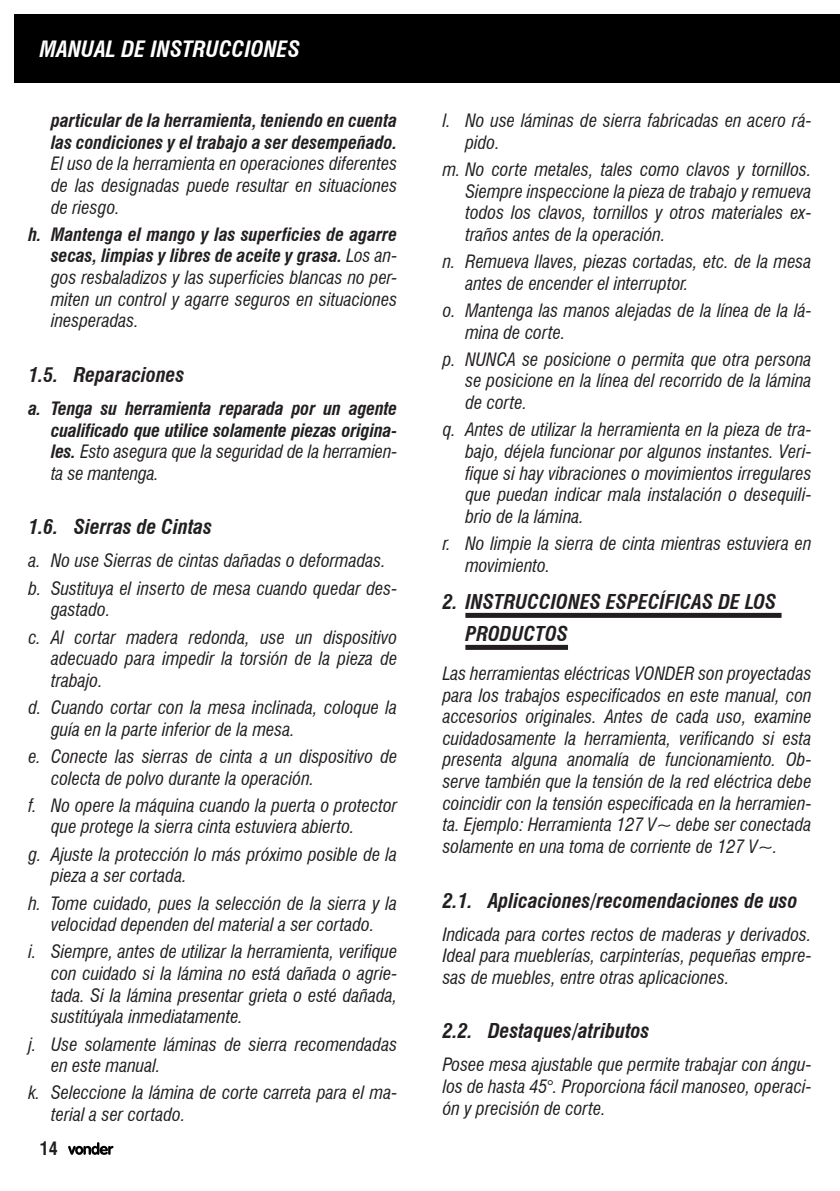
<style>
.page{position:relative;width:840px;height:1191px;background:#fff}
.page>*{position:absolute;margin:0;border:0;box-sizing:border-box;transform-origin:0 0}
.t1{font:italic 700 condensed 22px "Swiss 721 BT";color:#fff}
.t2{font:italic 700 condensed 20px/32px "Swiss 721 BT";color:#231f20}
.texto{font:italic condensed 18px/21.6px "Swiss 721 BT";color:#231f20}
.t3{font:italic 700 condensed 18px/21.6px "Swiss 721 BT";letter-spacing:-.01em;color:#231f20;text-align:justify}
.t4{font:700 condensed 18px "Swiss 721 BT";color:#231f20}
.s1{font-weight:700}
.s2{font-weight:400}
</style>
<div class="page">
<div style="left:465px;top:613px;width:316px;height:5px;background:#231f20"></div>
<div style="left:465px;top:645px;width:102px;height:5px;background:#231f20"></div>
<div style="left:14px;top:14px;width:825px;height:69px;background:#000"></div>
<svg style="left:68px;top:1142px;width:45px;height:12px"></svg>
<p class="t1" style="left:40px;top:36px;width:262px">MANUAL DE INSTRUCCIONES</p>
<p class="texto" style="left:51px;top:110px;width:347px;text-align:justify"><span class="s1">particular de la herramienta, teniendo en cuenta las condiciones y el trabajo a ser desempeñado.<br></span>El uso de la herramienta en operaciones diferentes de las designadas puede resultar en situaciones de riesgo.</p>
<p class="texto" style="left:51px;top:223px;width:347px;text-align:justify;text-indent:-23px"><span class="s1">h. Mantenga el mango y las superficies de agarre secas, limpias y libres de aceite y grasa.</span> Los an&shy;gos resbaladizos y las superficies blancas no per&shy;miten un control y agarre seguros en situaciones inesperadas.</p>
<p class="t2" style="left:28px;top:359px;width:157px">1.5. Reparaciones</p>
<p class="t3" style="left:51px;top:397px;width:347px;text-indent:-23px">a. Tenga su herramienta reparada por un agente cualificado que utilice solamente piezas origina&shy;les. <span class="s2">Esto asegura que la seguridad de la herramien&shy;ta se mantenga.</span></p>
<p class="t2" style="left:28px;top:511px;width:185px">1.6. Sierras de Cintas</p>
<p class="texto" style="left:28px;top:550px;width:359px">a. No use Sierras de cintas dañadas o deformadas.</p>
<p class="texto" style="left:51px;top:577px;width:347px;text-indent:-23px">b. Sustituya el inserto de mesa cuando quedar des&shy;gastado.</p>
<p class="texto" style="left:51px;top:626px;width:347px;text-align:justify;text-indent:-23px">c. Al cortar madera redonda, use un dispositivo adecuado para impedir la torsión de la pieza de trabajo.</p>
<p class="texto" style="left:51px;top:696px;width:347px;text-indent:-23px">d. Cuando cortar con la mesa inclinada, coloque la guía en la parte inferior de la mesa.</p>
<p class="texto" style="left:51px;top:745px;width:347px;text-indent:-23px">e. Conecte las sierras de cinta a un dispositivo de colecta de polvo durante la operación.</p>
<p class="texto" style="left:51px;top:794px;width:347px;text-indent:-23px">f. No opere la máquina cuando la puerta o protector que protege la sierra cinta estuviera abierto.</p>
<p class="texto" style="left:51px;top:843px;width:347px;text-indent:-23px">g. Ajuste la protección lo más próximo posible de la pieza a ser cortada.</p>
<p class="texto" style="left:28px;top:892px;width:370px;text-align:center">h. Tome cuidado, pues la selección de la sierra y la velocidad dependen del material a ser cortado.</p>
<p class="texto" style="left:51px;top:941px;width:347px;text-align:justify;text-indent:-23px">i. Siempre, antes de utilizar la herramienta, verifique con cuidado si la lámina no está dañada o agrie&shy;tada. Si la lámina presentar grieta o esté dañada, sustitúyala inmediatamente.</p>
<p class="texto" style="left:51px;top:1033px;width:347px;text-indent:-23px">j. Use solamente láminas de sierra recomendadas en este manual.</p>
<p class="texto" style="left:51px;top:1082px;width:347px;text-indent:-23px">k. Seleccione la lámina de corte carreta para el ma&shy;terial a ser cortado.</p>
<p class="t4" style="left:40px;top:1138px;width:19px">14</p>
<p class="texto" style="left:465px;top:110px;width:347px;text-indent:-23px">l. No use láminas de sierra fabricadas en acero rá&shy;pido.</p>
<p class="texto" style="left:465px;top:159px;width:347px;text-align:justify;text-indent:-23px">m. No corte metales, tales como clavos y tornillos.<br>Siempre inspeccione la pieza de trabajo y remueva todos los clavos, tornillos y otros materiales ex&shy;traños antes de la operación.</p>
<p class="texto" style="left:465px;top:251px;width:347px;text-indent:-23px">n. Remueva llaves, piezas cortadas, etc. de la mesa antes de encender el interruptor.</p>
<p class="texto" style="left:465px;top:300px;width:347px;text-indent:-23px">o. Mantenga las manos alejadas de la línea de la lá&shy;mina de corte.</p>
<p class="texto" style="left:465px;top:348px;width:347px;text-align:justify;text-indent:-23px">p. NUNCA se posicione o permita que otra persona se posicione en la línea del recorrido de la lámina de corte.</p>
<p class="texto" style="left:465px;top:419px;width:347px;text-align:justify;text-indent:-23px">q. Antes de utilizar la herramienta en la pieza de tra&shy;bajo, déjela funcionar por algunos instantes. Veri&shy;fique si hay vibraciones o movimientos irregulares que puedan indicar mala instalación o desequili&shy;brio de la lámina.</p>
<p class="texto" style="left:465px;top:533px;width:347px;text-indent:-23px">r. No limpie la sierra de cinta mientras estuviera en movimiento.</p>
<p class="t2" style="left:465px;top:586px;width:312px;text-indent:-23px">2. INSTRUCCIONES ESPECÍFICAS DE LOS<br>PRODUCTOS</p>
<p class="texto" style="left:442px;top:662px;width:370px;text-align:justify">Las herramientas eléctricas VONDER son proyectadas para los trabajos especificados en este manual, con accesorios originales. Antes de cada uso, examine cuidadosamente la herramienta, verificando si esta presenta alguna anomalía de funcionamiento. Ob&shy;serve también que la tensión de la red eléctrica debe coincidir con la tensión especificada en la herramien&shy;ta. Ejemplo: Herramienta 127 V~ debe ser conectada solamente en una toma de corriente de 127 V~.</p>
<p class="t2" style="left:442px;top:884px;width:356px">2.1. Aplicaciones/recomendaciones de uso</p>
<p class="texto" style="left:442px;top:923px;width:370px;text-align:justify">Indicada para cortes rectos de maderas y derivados.<br>Ideal para mueblerías, carpinterías, pequeñas empre&shy;sas de muebles, entre otras aplicaciones.</p>
<p class="t2" style="left:442px;top:1015px;width:208px">2.2. Destaques/atributos</p>
<p class="texto" style="left:442px;top:1054px;width:370px;text-align:justify">Posee mesa ajustable que permite trabajar con ángu&shy;los de hasta 45°. Proporciona fácil manoseo, operaci&shy;ón y precisión de corte.</p>
</div>
